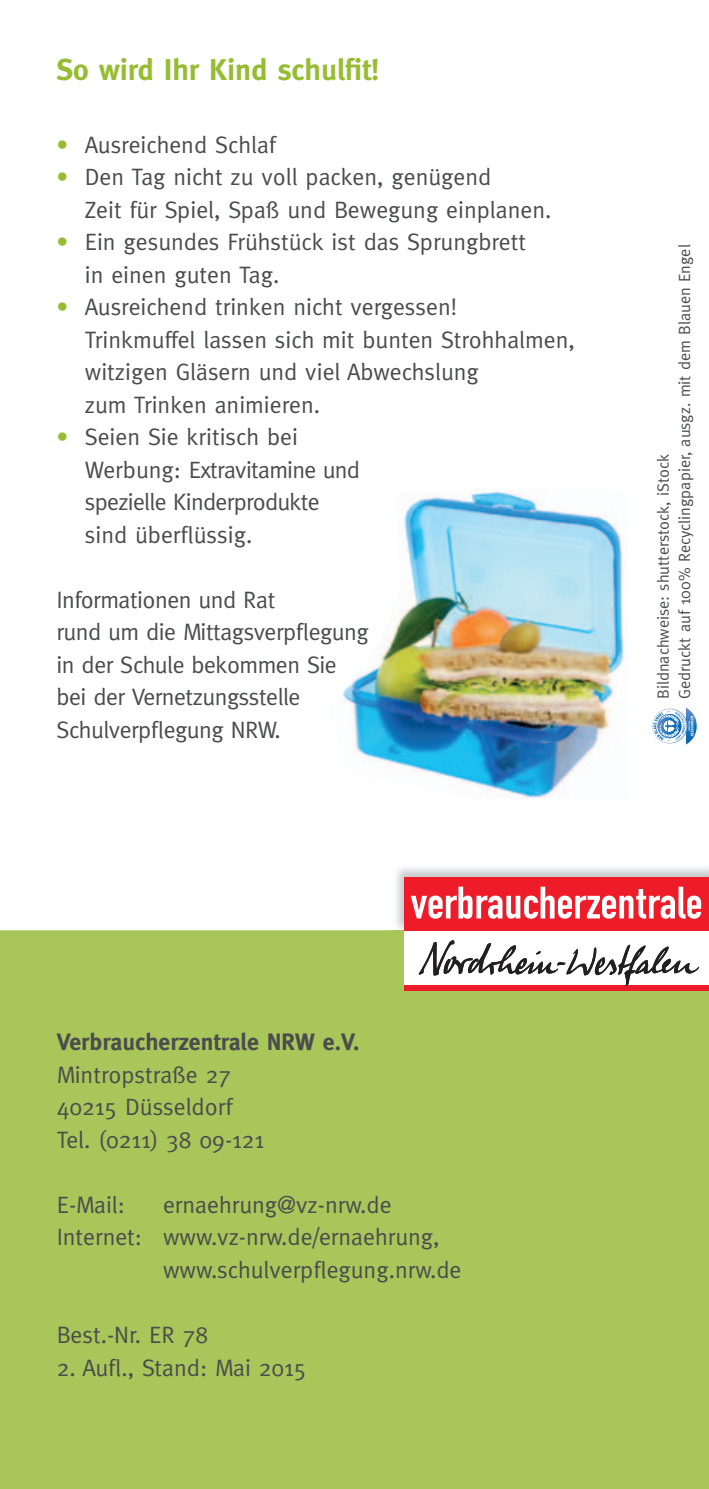
<style>
.page{position:relative;width:709px;height:1489px;background:#fff}
.page>*{position:absolute;margin:0;border:0;box-sizing:border-box;transform-origin:0 0}
.t1{font:700 30px "Meta";color:#96bc33}
.t2{font:23.75px/32.5px "Meta";color:#4b4c4d}
.t3{font:23.75px/32.5px "Meta";letter-spacing:-.02em;color:#4b4c4d}
.t4{font:23.75px/32.5px "Meta";letter-spacing:-.025em;color:#4b4c4d}
.t5{font:700 23.75px "Meta";color:#4b4c4d}
.t6{font:16.25px/21.2px "Meta";color:#4b4c4d}
.s1{color:#96bc33}
</style>
<div class="page">
<div style="left:0;top:930px;width:709px;height:558px;background:#a8c659"></div>
<svg style="left:652px;top:707px;width:44px;height:37px"></svg>
<div style="left:404px;top:877px;width:305px;height:54px;background:#ee1c28"></div>
<svg style="left:411px;top:886px;width:290px;height:32px"></svg>
<div style="left:404px;top:931px;width:305px;height:54px;background:#fff"></div>
<div style="left:404px;top:985px;width:305px;height:5px;background:#ee1c28"></div>
<svg style="left:418px;top:940px;width:281px;height:45px"></svg>
<img style="left:342px;top:490px;width:282px;height:308px">
<p class="t1" style="left:56px;top:52px;width:324px">So wird Ihr Kind schulfit!</p>
<p class="t2" style="left:56px;top:128px;width:222px"><span class="s1">•</span> Ausreichend Schlaf</p>
<p class="t2" style="left:85px;top:160px;width:468px;text-indent:-28px"><span class="s1">•</span> Den Tag nicht zu voll packen, genügend<br>Zeit für Spiel, Spaß und Bewegung einplanen.</p>
<p class="t2" style="left:85px;top:225px;width:443px;text-indent:-28px"><span class="s1">•</span> Ein gesundes Frühstück ist das Sprungbrett in einen guten Tag.</p>
<p class="t2" style="left:85px;top:290px;width:491px;text-indent:-28px"><span class="s1">•</span> Ausreichend trinken nicht vergessen!<br>Trinkmuffel lassen sich mit bunten Strohhalmen, witzigen Gläsern und viel Abwechslung<br>zum Trinken animieren.</p>
<p class="t4" style="left:85px;top:420px;width:277px;text-indent:-28px"><span class="s1">•</span> Seien Sie kritisch bei<br>Werbung: Extravitamine und spezielle Kinderprodukte sind überflüssig.</p>
<p class="t3" style="left:56px;top:583px;width:314px">Informationen und Rat<br>rund um die Mittagsverpflegung in der Schule bekommen Sie bei der Vernetzungsstelle<br>Schulverpflegung NRW.</p>
<p class="t6" style="left:652px;top:698px;width:456px;rotate:-90deg">Bildnachweise: shutterstock, iStock<br>Gedruckt auf 100% Recyclingpapier, ausgz. mit dem Blauen Engel</p>
<p class="t5" style="left:57px;top:1028px;width:304px">Verbraucherzentrale NRW e.V.</p>
<p class="t2" style="left:57px;top:1058px;width:209px">Mintropstraße 27<br>40215 Düsseldorf<br>Tel. (0211) 38 09-121</p>
<p class="t2" style="left:57px;top:1188px;width:70px">E-Mail:</p>
<p class="t2" style="left:163px;top:1188px;width:230px">ernaehrung@vz-nrw.de</p>
<p class="t2" style="left:57px;top:1220px;width:384px">Internet: www.vz-nrw.de/ernaehrung,</p>
<p class="t2" style="left:163px;top:1252px;width:300px">www.schulverpflegung.nrw.de</p>
<p class="t2" style="left:57px;top:1317px;width:153px">Best.-Nr. ER 78</p>
<p class="t2" style="left:57px;top:1350px;width:251px">2. Aufl., Stand: Mai 2015</p>
</div>
